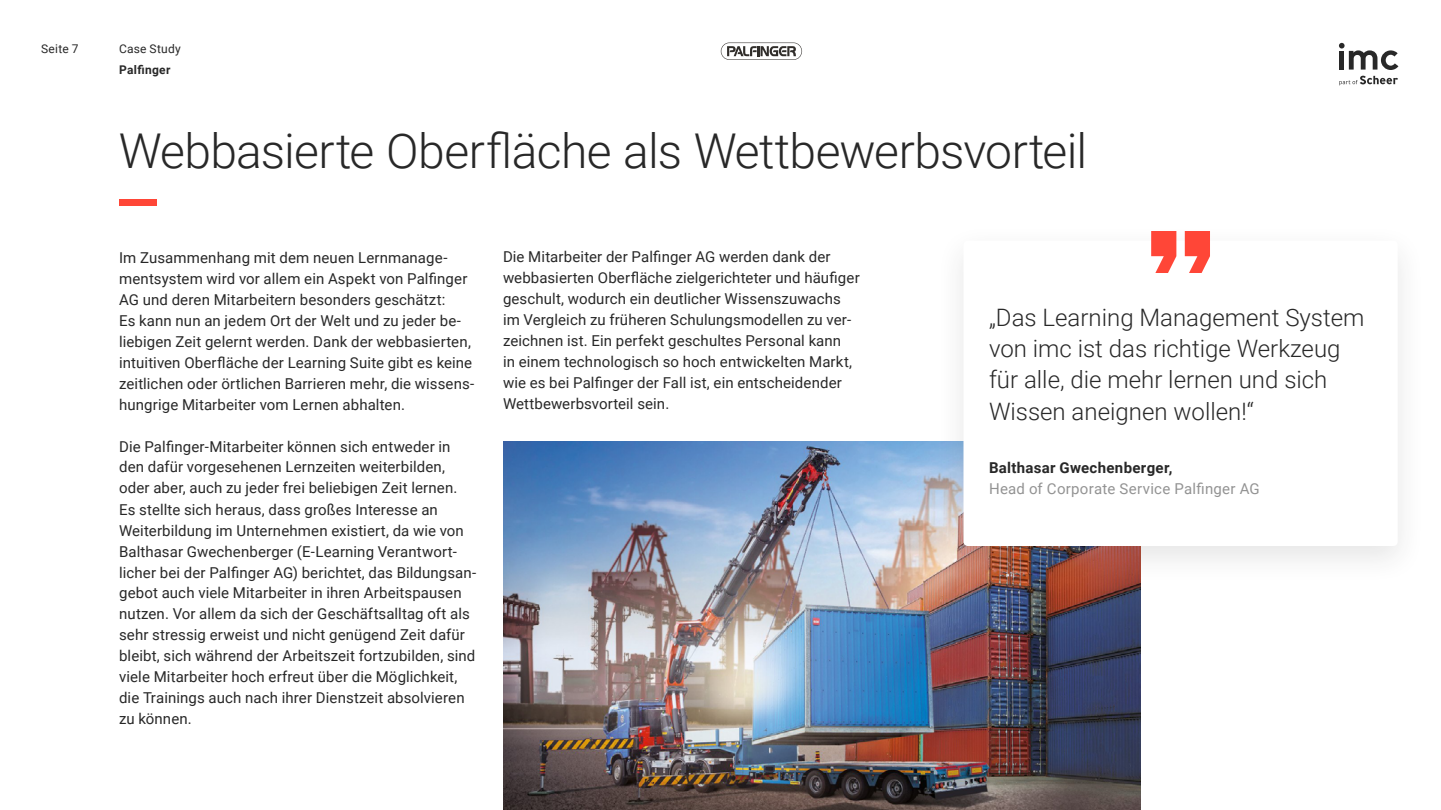
<style>
.page{position:relative;width:1441px;height:810px;background:#fff}
.page>*{position:absolute;margin:0;border:0;box-sizing:border-box;transform-origin:0 0}
.t1{font:84px "Roboto";color:#ff4637}
.t2{font:300 48px "Roboto";letter-spacing:-.015em;color:#282828}
.t3{font:300 24px/31.5px "Roboto";color:#282828}
.t4{font:15px/21px "Roboto";letter-spacing:.01em;color:#282828}
.t5{font:15px "Roboto";letter-spacing:.02em;color:#939393}
.t6{font:700 15px "Roboto";letter-spacing:.02em;color:#282828}
.t7{font:12px "Roboto";letter-spacing:.02em;color:#282828}
.t8{font:700 12px "Roboto";letter-spacing:.025em;color:#282828}
</style>
<div class="page">
<svg style="left:1339px;top:76px;width:58px;height:9px"></svg>
<svg style="left:1339px;top:43px;width:59px;height:27px"></svg>
<svg style="left:720px;top:43px;width:82px;height:17px"></svg>
<img style="left:503px;top:441px;width:636px;height:369px">
<div style="left:935px;top:223px;width:490px;height:362px;background:#282828;opacity:.12"></div>
<div style="left:963px;top:241px;width:434px;height:305px;background:#fff;border-radius:4px"></div>
<svg style="left:1151px;top:231px;width:25px;height:42px"></svg>
<svg style="left:1184px;top:231px;width:25px;height:42px"></svg>
<p class="t7" style="left:41px;top:40px;width:39px">Seite 7</p>
<p class="t7" style="left:119px;top:40px;width:63px">Case Study</p>
<p class="t8" style="left:119px;top:61px;width:53px">Palfinger</p>
<h2 class="t2" style="left:119px;top:117px;width:969px">Webbasierte Oberfläche als Wettbewerbsvorteil</h2>
<h1 class="t1" style="left:119px;top:111px;width:39px">_</h1>
<p class="t4" style="left:119px;top:246px;width:357px">Im Zusammenhang mit dem neuen Lernmanage&shy;mentsystem wird vor allem ein Aspekt von Palfinger AG und deren Mitarbeitern besonders geschätzt:<br>Es kann nun an jedem Ort der Welt und zu jeder be&shy;liebigen Zeit gelernt werden. Dank der webbasierten, intuitiven Oberfläche der Learning Suite gibt es keine zeitlichen oder örtlichen Barrieren mehr, die wissens&shy;hungrige Mitarbeiter vom Lernen abhalten.</p>
<p class="t4" style="left:119px;top:435px;width:359px">Die Palfinger-Mitarbeiter können sich entweder in den dafür vorgesehenen Lernzeiten weiterbilden, oder aber, auch zu jeder frei beliebigen Zeit lernen.<br>Es stellte sich heraus, dass großes Interesse an Weiterbildung im Unternehmen existiert, da wie von Balthasar Gwechenberger (E-Learning Verantwort&shy;licher bei der Palfinger AG) berichtet, das Bildungsan&shy;gebot auch viele Mitarbeiter in ihren Arbeitspausen nutzen. Vor allem da sich der Geschäftsalltag oft als sehr stressig erweist und nicht genügend Zeit dafür bleibt, sich während der Arbeitszeit fortzubilden, sind viele Mitarbeiter hoch erfreut über die Möglichkeit, die Trainings auch nach ihrer Dienstzeit absolvieren zu können.</p>
<p class="t4" style="left:503px;top:246px;width:358px">Die Mitarbeiter der Palfinger AG werden dank der webbasierten Oberfläche zielgerichteter und häufiger geschult, wodurch ein deutlicher Wissenszuwachs im Vergleich zu früheren Schulungsmodellen zu ver&shy;zeichnen ist. Ein perfekt geschultes Personal kann<br>in einem technologisch so hoch entwickelten Markt, wie es bei Palfinger der Fall ist, ein entscheidender Wettbewerbsvorteil sein.</p>
<h3 class="t3" style="left:988px;top:300px;width:377px">„Das Learning Management System von imc ist das richtige Werkzeug für alle, die mehr lernen und sich<br>Wissen aneignen wollen!“</h3>
<p class="t6" style="left:988px;top:457px;width:185px">Balthasar Gwechenberger,</p>
<p class="t5" style="left:988px;top:478px;width:272px">Head of Corporate Service Palfinger AG</p>
</div>
